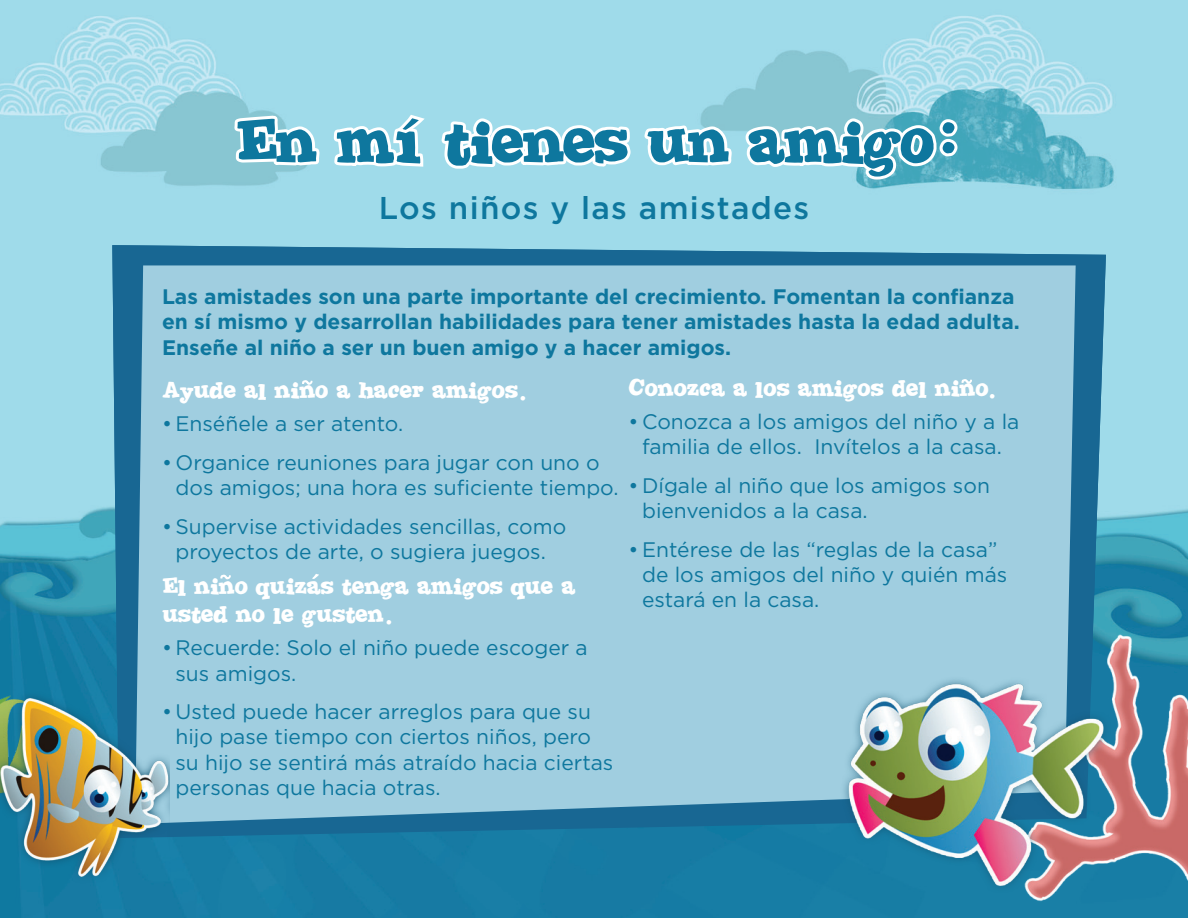
<style>
.page{position:relative;width:1188px;height:918px;background:#fff}
.page>*{position:absolute;margin:0;border:0;box-sizing:border-box;transform-origin:0 0}
.t1{font:63px "Jointby Pizza Dude";color:#0e779e}
.t2{font:500 31.5px "Gotham";letter-spacing:.04em;color:#0e779e}
.t3{font:24px/28.8px "Jointby Pizza Dude";letter-spacing:.02em;color:#fff}
.t4{font:21px/25.2px "Gotham";color:#0e779e}
.t5{font:700 21px/25.2px "Gotham";color:#0e779e}
</style>
<div class="page">
<img style="left:0;top:0;width:613px;height:918px">
<div style="left:170px;top:265px;width:443px;height:559px;background:#a0cee0"></div>
<img style="left:613px;top:0;width:575px;height:918px">
<img style="left:0;top:39px;width:170px;height:875px">
<svg style="left:438px;top:0;width:298px;height:492px;background:#a0d3e3"></svg>
<svg style="left:742px;top:0;width:220px;height:235px;background:#a1d7e4"></svg>
<svg style="left:961px;top:379px;width:11px;height:5px"></svg>
<svg style="left:220px;top:575px;width:11px;height:4px"></svg>
<svg style="left:231px;top:0;width:195px;height:492px;background:#9dd1e2"></svg>
<svg style="left:312px;top:574px;width:7px;height:5px"></svg>
<h1 class="t1" style="left:235px;top:114px;width:719px">En m tienes un amigo:</h1>
<h2 class="t2" style="left:379px;top:187px;width:432px">Los niños y las amistades</h2>
<p class="t5" style="left:162px;top:284px;width:859px">Las amistades son una parte importante del crecimiento. Fomentan la confianza en sí mismo y desarrollan habilidades para tener amistades hasta la edad adulta.<br>Enseñe al niño a ser un buen amigo y a hacer amigos.</p>
<p class="t3" style="left:162px;top:378px;width:364px">Ayude al nino a hacer amigos.</p>
<p class="t4" style="left:162px;top:411px;width:243px">• Enséñele a ser atento.</p>
<p class="t4" style="left:176px;top:450px;width:445px;text-indent:-14px">• Organice reuniones para jugar con uno o dos amigos; una hora es suficiente tiempo.</p>
<p class="t4" style="left:162px;top:513px;width:406px;text-align:center">• Supervise actividades sencillas, como proyectos de arte, o sugiera juegos.</p>
<p class="t3" style="left:629px;top:376px;width:367px">Conozca a los amigos del nino.</p>
<p class="t4" style="left:629px;top:409px;width:392px;text-align:center">• Conozca a los amigos del niño y a la familia de ellos. Invítelos a la casa.</p>
<p class="t4" style="left:642px;top:472px;width:349px;text-indent:-14px">• Dígale al niño que los amigos son bienvenidos a la casa.</p>
<p class="t4" style="left:642px;top:536px;width:367px;text-indent:-14px">• Entérese de las “reglas de la casa” de los amigos del niño y quién más estará en la casa.</p>
<p class="t3" style="left:162px;top:573px;width:414px">El nino quizas tenga amigos que a usted no le gusten.</p>
<p class="t4" style="left:176px;top:635px;width:414px;text-indent:-14px">• Recuerde: Solo el niño puede escoger a sus amigos.</p>
<p class="t4" style="left:176px;top:699px;width:439px;text-indent:-14px">• Usted puede hacer arreglos para que su hijo pase tiempo con ciertos niños, pero su hijo se sentirá más atraído hacia ciertas personas que hacia otras.</p>
</div>
